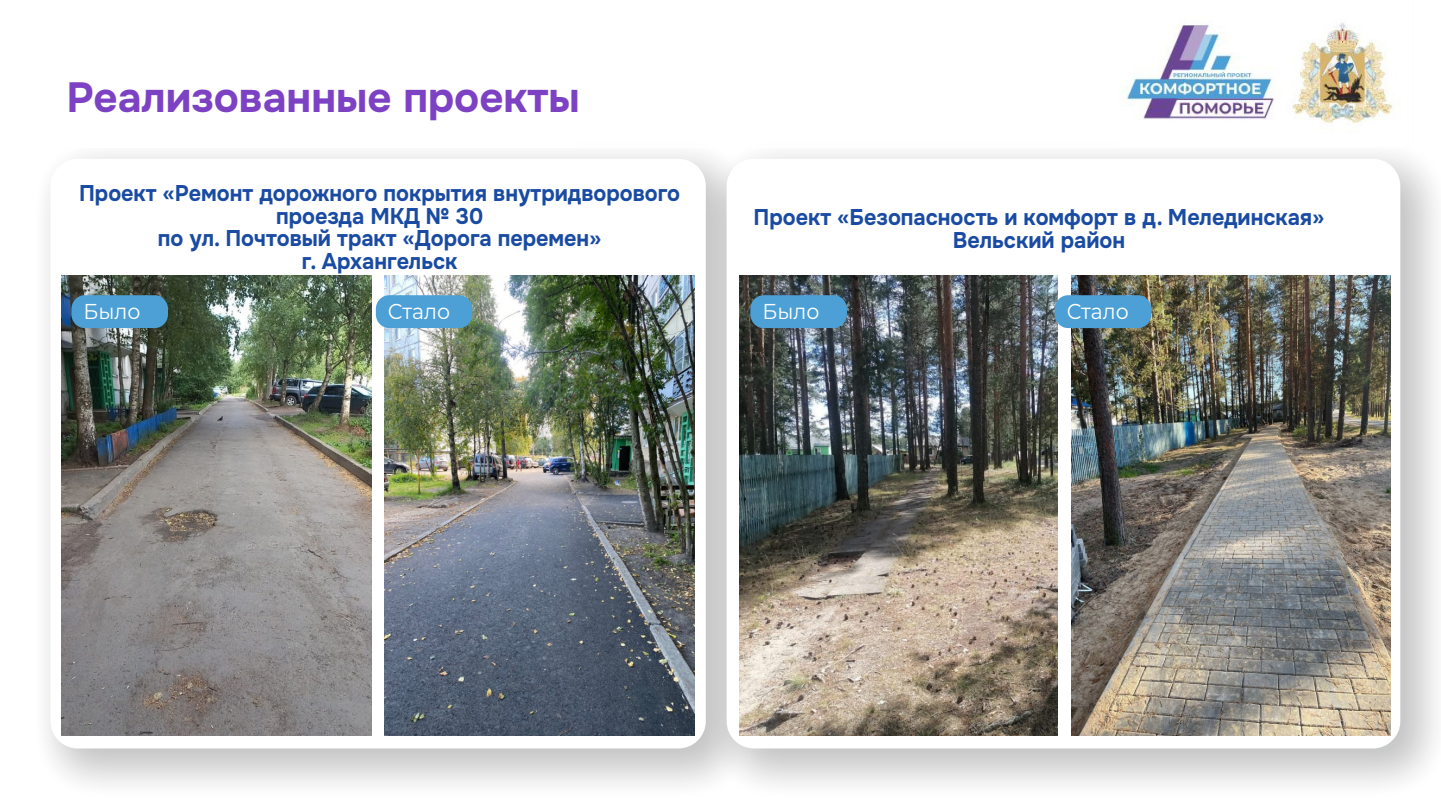
<style>
.page{position:relative;width:1441px;height:810px;background:#fff}
.page>*{position:absolute;margin:0;border:0;box-sizing:border-box;transform-origin:0 0}
.t1{font:700 42px "Onest";color:#7d42c3}
.t2{font:700 22.65px/22.4px "Onest";color:#1a4ba3;text-align:center;scale:.95 1}
.t3{font:21.45px "Montserrat Roman";color:#fff;scale:.95 1}
</style>
<div class="page">
<div style="left:10px;top:115px;width:767px;height:688px;background:#151616;opacity:.27"></div>
<div style="left:50px;top:159px;width:655px;height:589px;background:#fff;border-radius:27px"></div>
<div style="left:684px;top:115px;width:756px;height:688px;background:#151616;opacity:.27"></div>
<div style="left:726px;top:159px;width:673px;height:589px;background:#fff;border-radius:27px"></div>
<div style="left:0;top:0;width:1440px;height:148px;background:#fff"></div>
<img style="left:1120px;top:23px;width:273px;height:101px">
<img style="left:62px;top:276px;width:309px;height:459px">
<img style="left:384px;top:276px;width:310px;height:459px">
<img style="left:739px;top:276px;width:318px;height:459px">
<img style="left:1071px;top:276px;width:318px;height:459px">
<div style="left:71px;top:295px;width:97px;height:33px;background:#4ca0d6;border-radius:14px"></div>
<div style="left:376px;top:295px;width:96px;height:33px;background:#4ca0d6;border-radius:14px"></div>
<div style="left:750px;top:295px;width:96px;height:33px;background:#4ca0d6;border-radius:14px"></div>
<div style="left:1054px;top:295px;width:97px;height:33px;background:#4ca0d6;border-radius:14px"></div>
<h1 class="t1" style="left:67px;top:71px;width:514px">Реализованные проекты</h1>
<p class="t2" style="left:79px;top:183px;width:634px">Проект «Ремонт дорожного покрытия внутридворового проезда МКД № 30<br>по ул. Почтовый тракт «Дорога перемен»<br>г. Архангельск</p>
<p class="t2" style="left:753px;top:206px;width:602px">Проект «Безопасность и комфорт в д. Мелединская»<br>Вельский район</p>
<p class="t3" style="left:84px;top:298px;width:61px">Было</p>
<p class="t3" style="left:388px;top:298px;width:67px">Стало</p>
<p class="t3" style="left:762px;top:298px;width:61px">Было</p>
<p class="t3" style="left:1066px;top:298px;width:67px">Стало</p>
</div>
